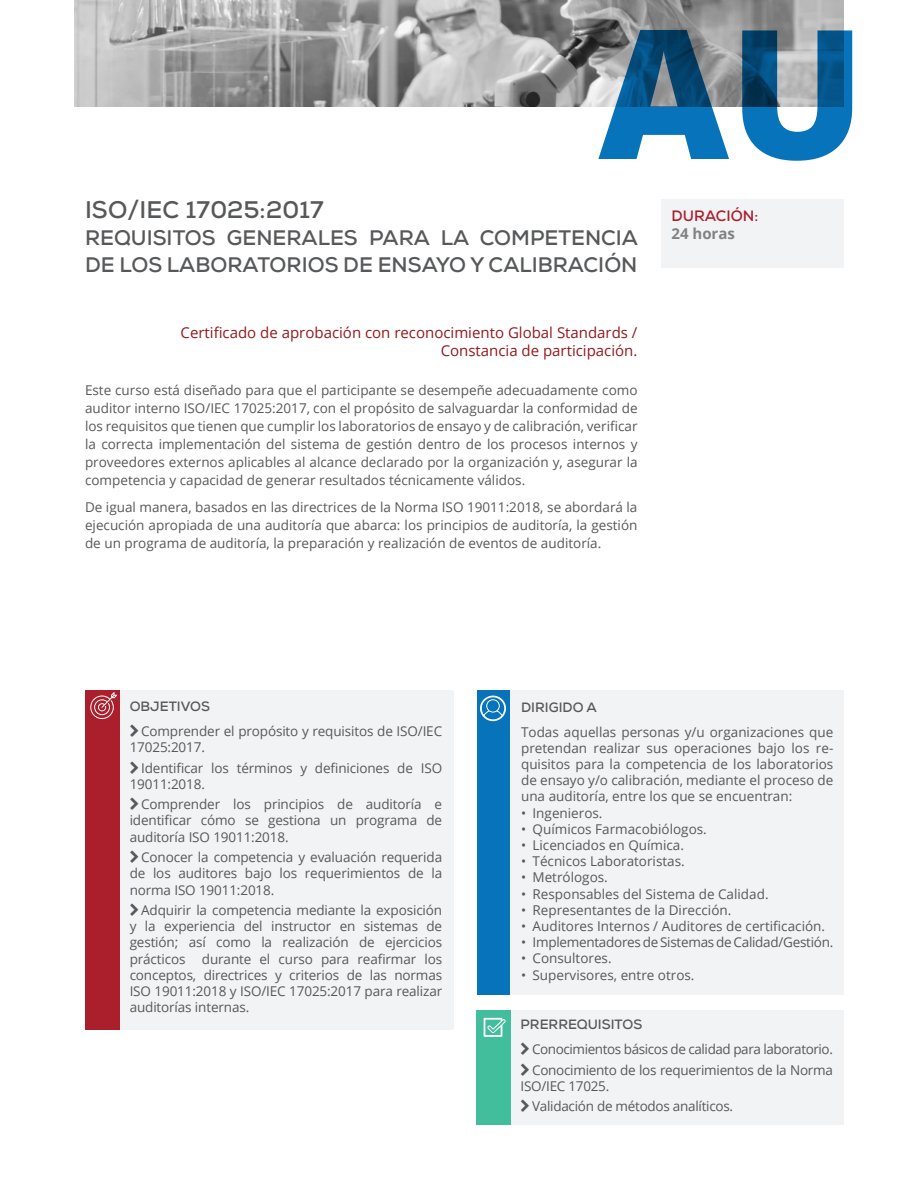
<style>
.page{position:relative;width:918px;height:1188px;background:#fff}
.page>*{position:absolute;margin:0;border:0;box-sizing:border-box;transform-origin:0 0}
.t1{font:800 180px "Open Sans";color:#0773bb}
.t2{font:700 24px "Nexa";color:#57585a}
.t3{font:700 21px/27px "Nexa";color:#57585a}
.t4{font:15px/18px "Open Sans";color:#93191d;text-align:right}
.Secciones{font:700 15px "Nexa";color:#ab1e2c}
.Secciones-2{font:700 15px "Open Sans";color:#808285}
.t5{font:13.5px/16.2px "Open Sans";letter-spacing:-.01em;color:#57585a;text-align:justify}
.t6{font:13.5px "Open Sans";letter-spacing:-.03em;color:#57585a}
.t7{font:700 13.5px "Nexa";color:#57585a}
</style>
<div class="page">
<div style="left:661px;top:199px;width:183px;height:69px;background:#f2f3f4"></div>
<img style="left:74px;top:0;width:770px;height:106px">
<div style="left:85px;top:690px;width:34px;height:339px;background:#ab1e2c"></div>
<div style="left:120px;top:690px;width:334px;height:339px;background:#f2f3f4"></div>
<svg style="left:90px;top:692px;width:27px;height:27px"></svg>
<div style="left:510px;top:690px;width:334px;height:305px;background:#f2f3f4"></div>
<div style="left:510px;top:1010px;width:334px;height:115px;background:#f2f3f4"></div>
<div style="left:478px;top:690px;width:32px;height:305px;background:#0773bb"></div>
<div style="left:476px;top:1010px;width:34px;height:114px;background:#43be9d"></div>
<svg style="left:480px;top:696px;width:26px;height:25px"></svg>
<svg style="left:484px;top:1018px;width:22px;height:19px"></svg>
<h1 class="t1" style="left:598px;top:-43px;width:268px">AU</h1>
<h2 class="t2" style="left:85px;top:194px;width:240px">ISO/IEC 17025:2017</h2>
<h3 class="t3" style="left:85px;top:224px;width:555px">REQUISITOS GENERALES PARA LA COMPETENCIA<br>DE LOS LABORATORIOS DE ENSAYO Y CALIBRACIÓN</h3>
<p class="t4" style="left:181px;top:323px;width:458px">Certificado de aprobación con reconocimiento Global Standards /<br>Constancia de participación.</p>
<p class="t5" style="left:85px;top:381px;width:554px;line-height:18px">Este curso está diseñado para que el participante se desempeñe adecuadamente como auditor interno ISO/IEC 17025:2017, con el propósito de salvaguardar la conformidad de los requisitos que tienen que cumplir los laboratorios de ensayo y de calibración, verificar la correcta implementación del sistema de gestión dentro de los procesos internos y proveedores externos aplicables al alcance declarado por la organización y, asegurar la competencia y capacidad de generar resultados técnicamente válidos.</p>
<p class="t5" style="left:85px;top:497px;width:554px;line-height:18px">De igual manera, basados en las directrices de la Norma ISO 19011:2018, se abordará la ejecución apropiada de una auditoría que abarca: los principios de auditoría, la gestión de un programa de auditoría, la preparación y realización de eventos de auditoría.</p>
<p class="Secciones" style="left:671px;top:207px;width:88px">DURACIÓN:</p>
<p class="Secciones-2" style="left:671px;top:223px;width:65px">24 horas</p>
<p class="t7" style="left:130px;top:698px;width:82px">OBJETIVOS</p>
<p class="t5" style="left:130px;top:723px;width:314px;text-indent:11px">Comprender el propósito y requisitos de ISO/IEC<br>17025:2017.</p>
<p class="t5" style="left:130px;top:759px;width:314px;text-indent:11px">Identificar los términos y definiciones de ISO<br>19011:2018.</p>
<p class="t5" style="left:130px;top:796px;width:314px;text-indent:11px">Comprender los principios de auditoría e identificar cómo se gestiona un programa de auditoría ISO 19011:2018.</p>
<p class="t5" style="left:130px;top:849px;width:314px;text-indent:11px">Conocer la competencia y evaluación requerida de los auditores bajo los requerimientos de la norma ISO 19011:2018.</p>
<p class="t5" style="left:130px;top:902px;width:314px;text-indent:11px">Adquirir la competencia mediante la exposición y la experiencia del instructor en sistemas de gestión; así como la realización de ejercicios prácticos durante el curso para reafirmar los conceptos, directrices y criterios de las normas ISO 19011:2018 y ISO/IEC 17025:2017 para realizar auditorías internas.</p>
<p class="t7" style="left:521px;top:699px;width:77px">DIRIGIDO A</p>
<p class="t5" style="left:521px;top:723px;width:314px">Todas aquellas personas y/u organizaciones que pretendan realizar sus operaciones bajo los re&shy;quisitos para la competencia de los laboratorios de ensayo y/o calibración, mediante el proceso de una auditoría, entre los que se encuentran:</p>
<p class="t5" style="left:521px;top:804px;width:83px">• Ingenieros.</p>
<p class="t5" style="left:521px;top:820px;width:187px">• Químicos Farmacobiólogos.</p>
<p class="t5" style="left:521px;top:837px;width:165px">• Licenciados en Química.</p>
<p class="t5" style="left:521px;top:853px;width:165px">• Técnicos Laboratoristas.</p>
<p class="t5" style="left:521px;top:869px;width:88px">• Metrólogos.</p>
<p class="t5" style="left:521px;top:885px;width:249px">• Responsables del Sistema de Calidad.</p>
<p class="t5" style="left:521px;top:901px;width:212px">• Representantes de la Dirección.</p>
<p class="t5" style="left:521px;top:918px;width:306px">• Auditores Internos / Auditores de certificación.</p>
<p class="t5" style="left:521px;top:934px;width:314px">• Implementadores de Sistemas de Calidad/Gestión.</p>
<p class="t5" style="left:521px;top:950px;width:92px">• Consultores.</p>
<p class="t5" style="left:521px;top:966px;width:175px">• Supervisores, entre otros.</p>
<p class="t7" style="left:521px;top:1016px;width:123px">PRERREQUISITOS</p>
<p class="t6" style="left:532px;top:1040px;width:302px">Conocimientos básicos de calidad para laboratorio.</p>
<p class="t5" style="left:521px;top:1061px;width:314px;text-indent:11px">Conocimiento de los requerimientos de la Norma<br>ISO/IEC 17025.</p>
<p class="t5" style="left:532px;top:1098px;width:203px">Validación de métodos analíticos.</p>
</div>
